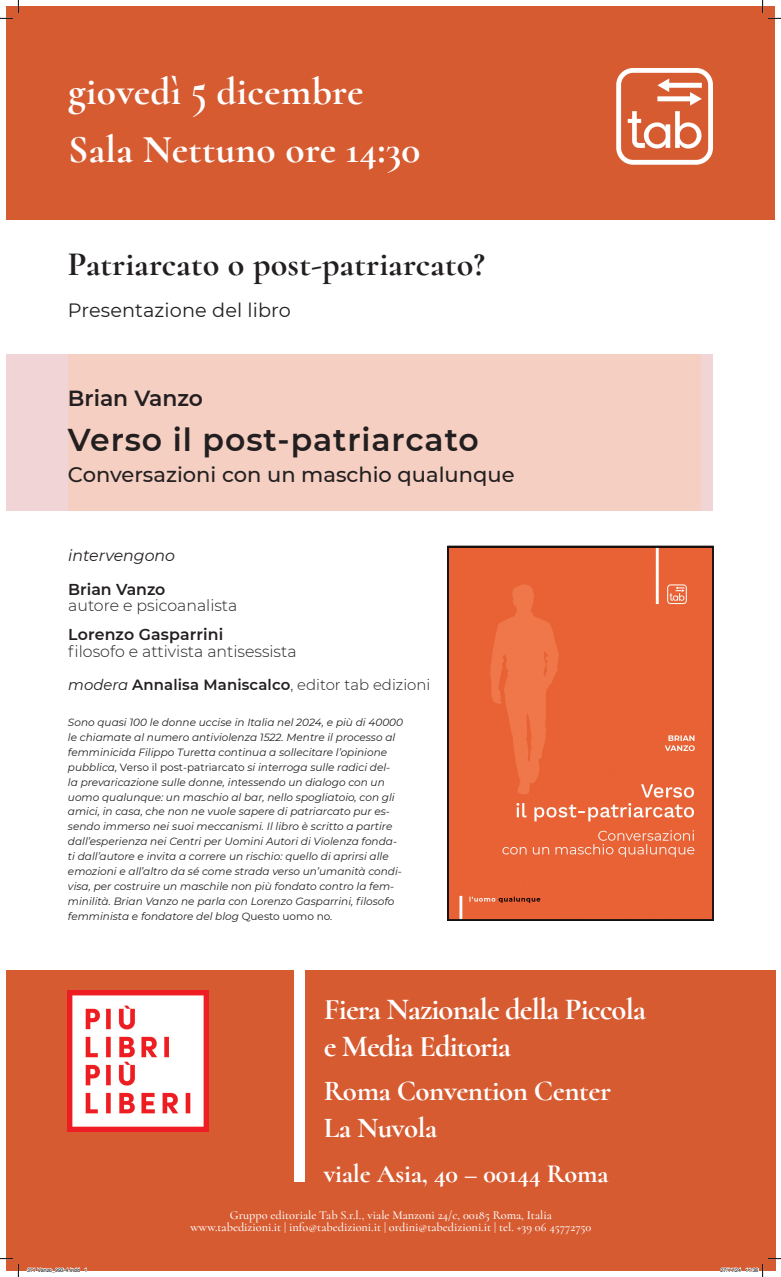
<style>
.page{position:relative;width:781px;height:1277px;background:#fff}
.page>*{position:absolute;margin:0;border:0;box-sizing:border-box;transform-origin:0 0}
.List_Paragraph{font:700 39.38px "Cormorant";letter-spacing:.005em;color:#fff}
.List_Paragraph-2{font:700 34.12px "Cormorant";letter-spacing:.005em;color:#231f20}
.t1{font:600 31.5px "Montserrat";letter-spacing:.03em;color:#231f20}
.List_Paragraph-3{font:700 30.62px/37.3px "Cormorant";letter-spacing:-.03em;color:#fff}
.List_Paragraph-4{font:700 28.88px/37.3px "Cormorant";letter-spacing:-.015em;color:#fff}
.List_Paragraph-5{font:700 26.25px "Cormorant";letter-spacing:-.005em;color:#fff}
.List_Paragraph-6{font:600 21.88px "Montserrat";color:#231f20}
.t2{font:500 21px "Montserrat";color:#231f20}
.t3{font:19.25px "Montserrat";letter-spacing:.005em;color:#231f20}
.List_Paragraph-7{font:300 15.75px "Montserrat";color:#231f20}
.List_Paragraph-8{font:600 15.75px "Montserrat";letter-spacing:.005em;color:#231f20}
.List_Paragraph-9{font:italic 15.75px "Montserrat";color:#231f20}
.List_Paragraph-10{font:600 14.88px "Montserrat";letter-spacing:.01em;color:#231f20}
.t4{font:500 12.25px "Cormorant";color:#fff}
.List_Paragraph-11{font:italic 10.5px/14.9px "Montserrat";color:#231f20}
.t5{font:5.25px "Helvetica";color:#000}
.s1{font-size:48.04px}
.s2{font-weight:400;font-style:italic}
.s3{font-weight:300}
.s4{font-style:normal}
</style>
<div class="page">
<img style="left:449px;top:548px;width:263px;height:370px">
<div style="left:447px;top:546px;width:267px;height:374px;border:1px solid #231f20"></div>
<div style="left:6px;top:970px;width:769px;height:301px;background:#d75b31"></div>
<div style="left:6px;top:6px;width:769px;height:213px;background:#d75b31"></div>
<div style="left:295px;top:970px;width:10px;height:212px;background:#fff"></div>
<div style="left:6px;top:354px;width:706px;height:157px;background:#f1d4d5"></div>
<div style="left:68px;top:354px;width:632px;height:157px;background:#f4cfc2"></div>
<svg style="left:616px;top:68px;width:97px;height:97px"></svg>
<img style="left:68px;top:991px;width:141px;height:141px">
<svg style="left:0;top:0;width:19px;height:19px"></svg>
<svg style="left:0;top:1258px;width:19px;height:19px"></svg>
<svg style="left:762px;top:0;width:19px;height:19px"></svg>
<svg style="left:27px;top:1267px;width:60px;height:4px"></svg>
<svg style="left:720px;top:1258px;width:61px;height:19px"></svg>
<p class="List_Paragraph" style="left:68px;top:67px;width:297px">giovedì <span class="s1">5</span> dicembre</p>
<p class="List_Paragraph" style="left:68px;top:125px;width:353px">Sala Nettuno ore 14:30</p>
<p class="List_Paragraph-2" style="left:68px;top:243px;width:419px">Patriarcato o post-patriarcato?</p>
<p class="t3" style="left:68px;top:297px;width:224px">Presentazione del libro</p>
<p class="List_Paragraph-6" style="left:68px;top:382px;width:136px">Brian Vanzo</p>
<p class="t1" style="left:68px;top:417px;width:412px">Verso il post-patriarcato</p>
<p class="t2" style="left:68px;top:460px;width:448px">Conversazioni con un maschio qualunque</p>
<p class="List_Paragraph-9" style="left:68px;top:545px;width:108px">intervengono</p>
<p class="List_Paragraph-8" style="left:68px;top:578px;width:99px">Brian Vanzo</p>
<p class="List_Paragraph-7" style="left:68px;top:595px;width:171px">autore e psicoanalista</p>
<p class="List_Paragraph-8" style="left:68px;top:623px;width:157px">Lorenzo Gasparrini</p>
<p class="List_Paragraph-7" style="left:68px;top:641px;width:230px">filosofo e attivista antisessista</p>
<p class="List_Paragraph-10" style="left:68px;top:674px;width:364px"><span class="s2">modera</span> Annalisa Maniscalco<span class="s3">, editor tab edizioni</span></p>
<p class="List_Paragraph-11" style="left:68px;top:715px;width:337px">Sono quasi 100 le donne uccise in Italia nel 2024, e più di 40000 le chiamate al numero antiviolenza 1522. Mentre il processo al femminicida Filippo Turetta continua a sollecitare l’opinione pubblica, <span class="s4">Verso il post-patriarcato</span> si interroga sulle radici del-<br>la prevaricazione sulle donne, intessendo un dialogo con un uomo qualunque: un maschio al bar, nello spogliatoio, con gli amici, in casa, che non ne vuole sapere di patriarcato pur es&shy;sendo immerso nei suoi meccanismi. Il libro è scritto a partire dall’esperienza nei Centri per Uomini Autori di Violenza fonda&shy;ti dall’autore e invita a correre un rischio: quello di aprirsi alle emozioni e all’altro da sé come strada verso un’umanità condi&shy;visa, per costruire un maschile non più fondato contro la fem&shy;minilità. Brian Vanzo ne parla con Lorenzo Gasparrini, filosofo femminista e fondatore del blog <span class="s4">Questo uomo no</span>.</p>
<p class="List_Paragraph-3" style="left:324px;top:990px;width:324px">Fiera Nazionale della Piccola e Media Editoria</p>
<p class="List_Paragraph-4" style="left:324px;top:1072px;width:289px">Roma Convention Center<br>La Nuvola</p>
<p class="List_Paragraph-5" style="left:324px;top:1157px;width:286px">viale Asia, 40 – 00144 Roma</p>
<p class="t4" style="left:230px;top:1208px;width:323px">Gruppo editoriale Tab S.r.l., viale Manzoni 24/c, 00185 Roma, Italia</p>
<p class="t4" style="left:190px;top:1220px;width:402px">www.tabedizioni.it | info@tabedizioni.it | ordini@tabedizioni.it | tel. +39 06 45772750</p>
<p class="t5" style="left:27px;top:1266px;width:62px">371 Vanzo_993-4.indd 1</p>
<p class="t5" style="left:720px;top:1266px;width:39px">27/11/24 11:36</p>
</div>
